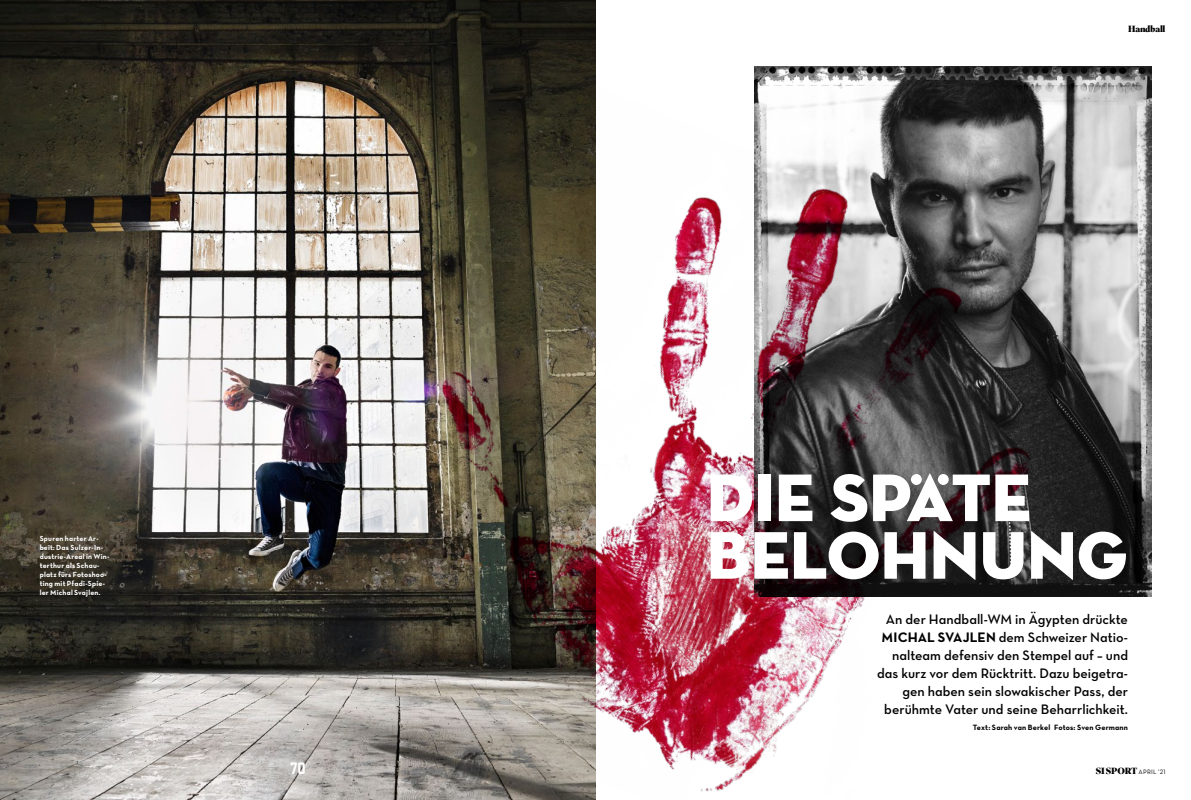
<style>
.page{position:relative;width:1191px;height:800px;background:#fff}
.page>*{position:absolute;margin:0;border:0;box-sizing:border-box;transform-origin:0 0}
._232_TI_88_NeTi_zent{font:68.4px/57.5px "Neutraface Display Titling";color:#fff}
._010_PAGINA_15_Jerse{font:15px "Jersey M54";color:#fff}
._331_LD_14_NeDemi_ze{font:14px/18px "Neutraface Text Demi Alt";color:#000;text-align:right}
._191_RU_9_SuTiBlack{font:900 9px "Superior Title";letter-spacing:-.03em;color:#000}
._331_LD_14_NeDemi_ze-2{font:7.8px "Neutraface Text Bold Alt";letter-spacing:.015em;color:#000}
._810___LE_7_5_NeBold{font:7.5px/9px "Neutraface Text Bold Alt";letter-spacing:.025em;color:#fff}
._199___FU_6_5_NeBook{font:6.5px "Neutraface Text Book Alt";letter-spacing:.03em;color:#000}
.s1{font-family:"Neutraface Text Bold Alt"}
.s2{font-family:"Superior Title";font-weight:900;font-size:9px}
</style>
<div class="page">
<img style="left:754px;top:67px;width:397px;height:529px">
<img style="left:0;top:0;width:595px;height:799px">
<img style="left:311px;top:70px;width:807px;height:729px">
<p class="_810___LE_7_5_NeBold" style="left:40px;top:533px;width:71px">Spuren harter Ar&shy;beit: Das Sulzer-In&shy;dustrie-Areal in Win&shy;terthur als Schau&shy;platz fürs Fotoshoo&shy;ting mit Pfadi-Spie&shy;ler Michal Svajlen.</p>
<p class="_191_RU_9_SuTiBlack" style="left:1128px;top:23px;width:39px">Handball</p>
<p class="_232_TI_88_NeTi_zent" style="left:706px;top:469px;width:422px">DIE SPÄTE<br>BELOHNUNG</p>
<p class="_331_LD_14_NeDemi_ze" style="left:877px;top:609px;width:252px">An der Handball-WM in Ägypten drückte <span class="s1">MICHAL SVAJLEN</span> dem Schweizer Natio&shy;nalteam defensiv den Stempel auf – und das kurz vor dem Rücktritt. Dazu beigetra&shy;gen haben sein slowakischer Pass, der berühmte Vater und seine Beharrlichkeit.</p>
<p class="_331_LD_14_NeDemi_ze-2" style="left:972px;top:722px;width:157px">Text: Sarah van Berkel Fotos: Sven Germann</p>
<p class="_010_PAGINA_15_Jerse" style="left:290px;top:760px;width:16px">70</p>
<p class="_199___FU_6_5_NeBook" style="left:1095px;top:768px;width:71px"><span class="s2">SI SPORT</span> APRIL ’21</p>
</div>
